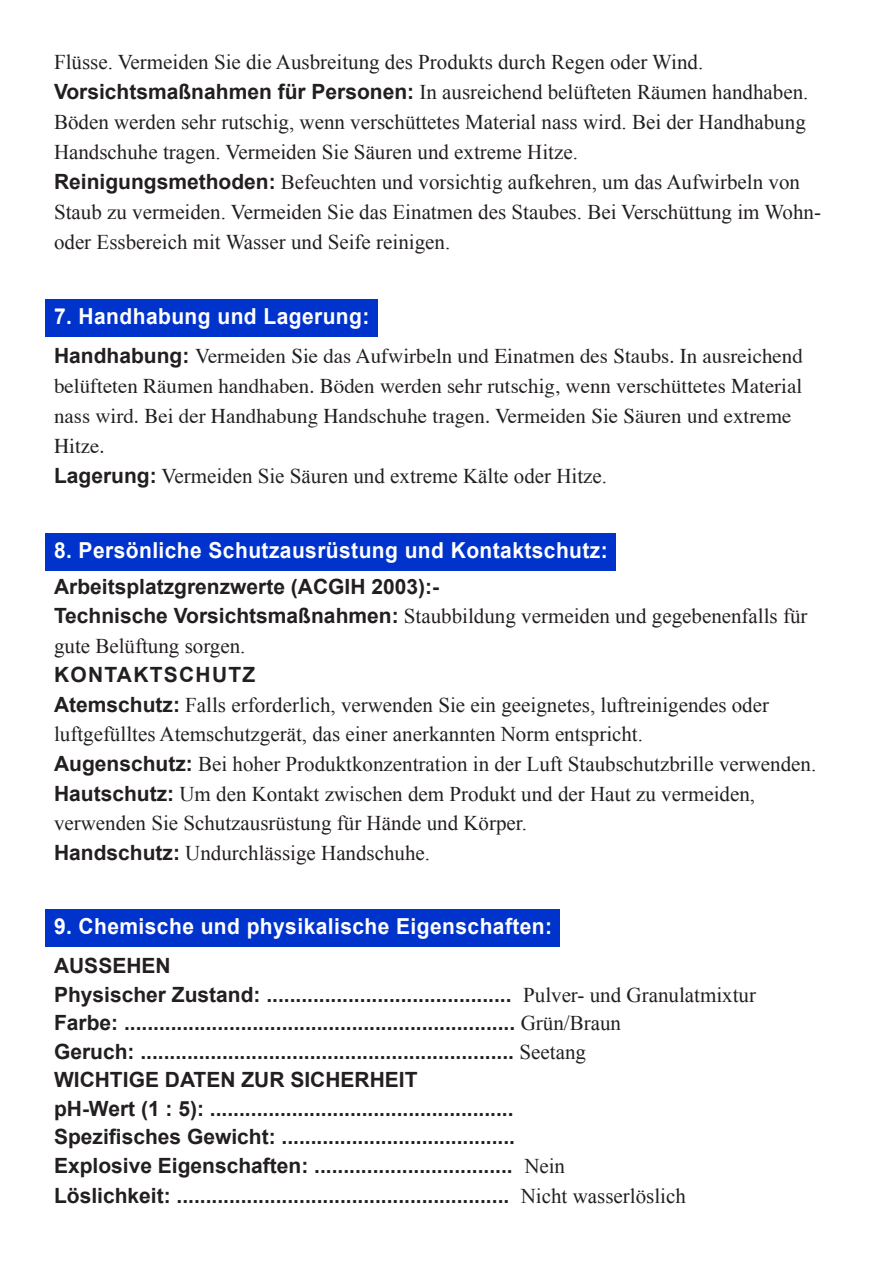
<style>
.page{position:relative;width:893px;height:1263px;background:#fff}
.page>*{position:absolute;margin:0;border:0;box-sizing:border-box;transform-origin:0 0}
.Blue_Background_Head{font:700 22.05px "Arial";letter-spacing:.02em;color:#fff;scale:.95 1}
.No_Hyphenation{font:21px/30px "Times New Roman";color:#231f20}
.Arial_Bold_text{font:700 21px "Arial";color:#231f20}
.No_Hyphenation-2{font:21px/30px "Times CE";color:#231f20}
.No_Hyphenation-3{font:700 21px "Arial";color:#231f20}
.s1{font-family:"Arial";font-weight:700}
.s2{font-family:"Times New Roman"}
.s3{font-family:"Times New Roman";font-weight:400}
</style>
<div class="page">
<div style="left:45px;top:299px;width:332px;height:38px;background:#03c"></div>
<div style="left:45px;top:533px;width:571px;height:38px;background:#03c"></div>
<div style="left:45px;top:910px;width:515px;height:37px;background:#03c"></div>
<p class="No_Hyphenation" style="left:54px;top:46px;width:769px">Flüsse. Vermeiden Sie die Ausbreitung des Produkts durch Regen oder Wind.<br><span class="s1">Vorsichtsmaßnahmen für Personen:</span> In ausreichend belüfteten Räumen handhaben.<br>Böden werden sehr rutschig, wenn verschüttetes Material nass wird. Bei der Handhabung Handschuhe tragen. Vermeiden Sie Säuren und extreme Hitze.<br><span class="s1">Reinigungsmethoden:</span> Befeuchten und vorsichtig aufkehren, um das Aufwirbeln von Staub zu vermeiden. Vermeiden Sie das Einatmen des Staubes. Bei Verschüttung im Wohn&shy;oder Essbereich mit Wasser und Seife reinigen.</p>
<p class="Blue_Background_Head" style="left:54px;top:301px;width:334px">7. Handhabung und Lagerung:</p>
<p class="No_Hyphenation-2" style="left:54px;top:342px;width:750px"><span class="s1">Handhabung:</span> Vermeiden Sie das Aufwirbeln und Einatmen des Staubs. In ausreichend belüfteten Räumen handhaben. Böden werden sehr rutschig, wenn verschüttetes Material nass wird. Bei der Handhabung Handschuhe tragen. Vermeiden Sie Säuren und extreme Hitze.<br><span class="s1">Lagerung:</span> <span class="s2">Vermeiden Sie Säuren und extreme Kälte oder Hitze.</span></p>
<p class="Blue_Background_Head" style="left:54px;top:535px;width:584px">8. Persönliche Schutzausrüstung und Kontaktschutz:</p>
<p class="No_Hyphenation-3" style="left:54px;top:572px;width:387px">Arbeitsplatzgrenzwerte (ACGIH 2003):-</p>
<p class="No_Hyphenation" style="left:54px;top:601px;width:755px;line-height:29.5px"><span class="s1">Technische Vorsichtsmaßnahmen:</span> Staubbildung vermeiden und gegebenenfalls für gute Belüftung sorgen.<br><span class="s1">KONTAKTSCHUTZ</span></p>
<p class="No_Hyphenation" style="left:54px;top:690px;width:764px;line-height:29.5px"><span class="s1">Atemschutz:</span> Falls erforderlich, verwenden Sie ein geeignetes, luftreinigendes oder luftgefülltes Atemschutzgerät, das einer anerkannten Norm entspricht.<br><span class="s1">Augenschutz:</span> Bei hoher Produktkonzentration in der Luft Staubschutzbrille verwenden.</p>
<p class="No_Hyphenation" style="left:54px;top:778px;width:703px;line-height:29.5px"><span class="s1">Hautschutz:</span> Um den Kontakt zwischen dem Produkt und der Haut zu vermeiden, verwenden Sie Schutzausrüstung für Hände und Körper.</p>
<p class="No_Hyphenation" style="left:54px;top:837px;width:378px"><span class="s1">Handschutz:</span> Undurchlässige Handschuhe.</p>
<p class="Blue_Background_Head" style="left:54px;top:912px;width:526px">9. Chemische und physikalische Eigenschaften:</p>
<p class="Arial_Bold_text" style="left:54px;top:952px;width:118px">AUSSEHEN</p>
<p class="Arial_Bold_text" style="left:54px;top:980px;width:703px">Physischer Zustand: .......................................... <span class="s3">Pulver- und Granulatmixtur</span></p>
<p class="Arial_Bold_text" style="left:54px;top:1009px;width:569px">Farbe: ................................................................... <span class="s3">Grün/Braun</span></p>
<p class="Arial_Bold_text" style="left:54px;top:1037px;width:534px">Geruch: ................................................................ <span class="s3">Seetang</span></p>
<p class="Arial_Bold_text" style="left:54px;top:1066px;width:365px">WICHTIGE DATEN ZUR SICHERHEIT</p>
<p class="Arial_Bold_text" style="left:54px;top:1094px;width:461px">pH-Wert (1 : 5): ....................................................</p>
<p class="Arial_Bold_text" style="left:54px;top:1123px;width:463px">Spezifisches Gewicht: ........................................</p>
<p class="Arial_Bold_text" style="left:54px;top:1151px;width:513px">Explosive Eigenschaften: .................................. <span class="s3">Nein</span></p>
<p class="Arial_Bold_text" style="left:54px;top:1181px;width:633px">Löslichkeit: ......................................................... <span class="s3">Nicht wasserlöslich</span></p>
</div>
